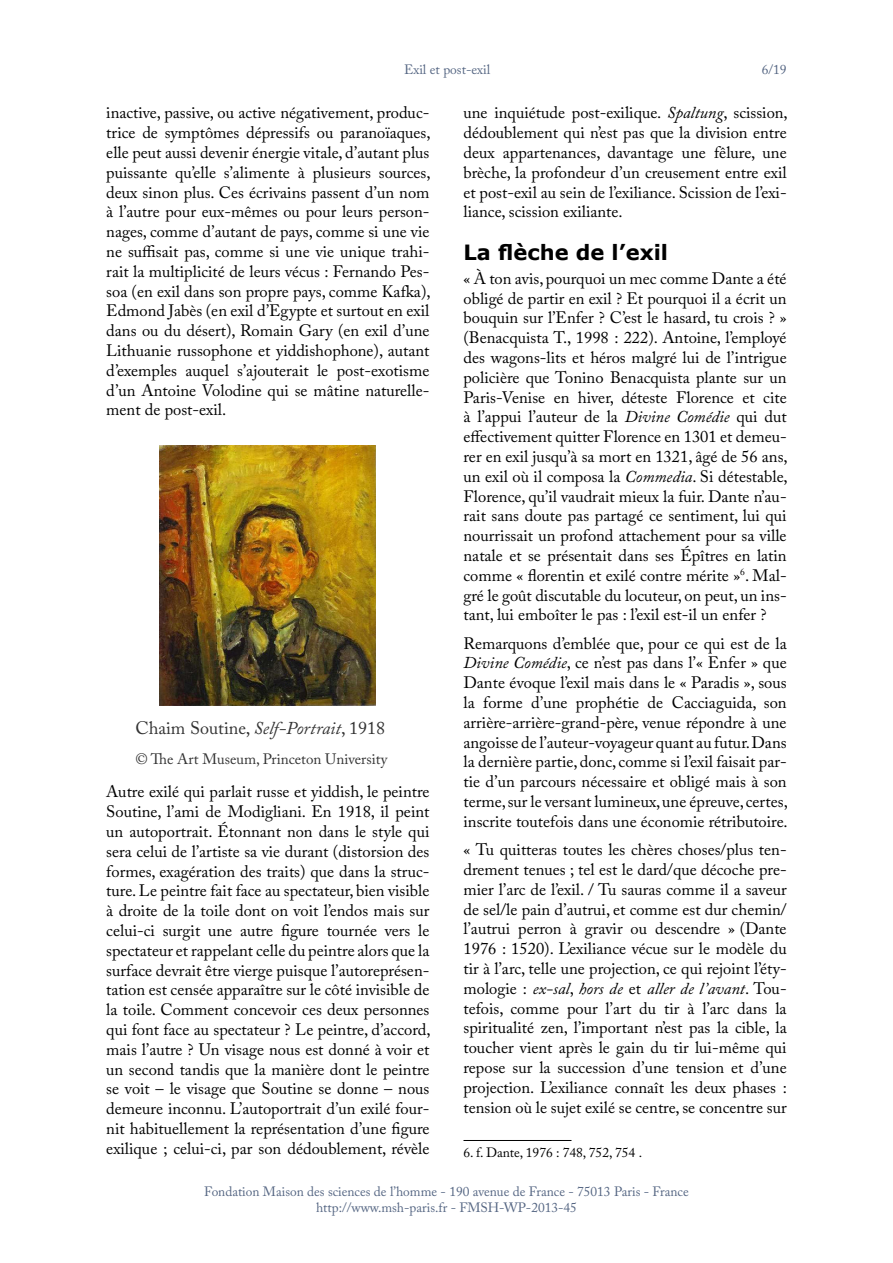
<style>
.page{position:relative;width:893px;height:1263px;background:#fff}
.page>*{position:absolute;margin:0;border:0;box-sizing:border-box;transform-origin:0 0}
.t1{font:700 21px "Verdana";color:#000}
.t2{font:18px "Adobe Caslon Pro";color:#333}
.t3{font:16.5px/19.8px "Adobe Caslon Pro";color:#000;text-align:justify}
.t4{font:15px "Adobe Caslon Pro";color:#333}
.t5{font:13.5px/16.2px "Adobe Caslon Pro";color:#556683;text-align:center}
.t6{font:13.5px "Adobe Caslon Pro";color:#000}
.s1{font-style:italic}
</style>
<div class="page">
<hr style="left:463px;top:1140px;width:108px;height:1px;background:#000">
<img style="left:160px;top:446px;width:216px;height:259px">
<p class="t5" style="left:404px;top:61px;width:88px">Exil et post-exil</p>
<p class="t5" style="left:762px;top:61px;width:26px">6/19</p>
<p class="t3" style="left:106px;top:103px;width:326px">inactive, passive, ou active négativement, produc&shy;trice de symptômes dépressifs ou paranoïaques, elle peut aussi devenir énergie vitale, d’autant plus puissante qu’elle s’alimente à plusieurs sources, deux sinon plus. Ces écrivains passent d’un nom à l’autre pour eux-mêmes ou pour leurs person&shy;nages, comme d’autant de pays, comme si une vie ne suffisait pas, comme si une vie unique trahi&shy;rait la multiplicité de leurs vécus : Fernando Pes&shy;soa (en exil dans son propre pays, comme Kafka), Edmond Jabès (en exil d’Egypte et surtout en exil dans ou du désert), Romain Gary (en exil d’une Lithuanie russophone et yiddishophone), autant d’exemples auquel s’ajouterait le post-exotisme d’un Antoine Volodine qui se mâtine naturelle&shy;ment de post-exil.</p>
<p class="t2" style="left:135px;top:717px;width:251px">Chaim Soutine, <span class="s1">Self-Portrait</span>, 1918</p>
<p class="t4" style="left:135px;top:750px;width:253px">© The Art Museum, Princeton University</p>
<p class="t3" style="left:106px;top:782px;width:326px">Autre exilé qui parlait russe et yiddish, le peintre Soutine, l’ami de Modigliani. En 1918, il peint un autoportrait. Étonnant non dans le style qui sera celui de l’artiste sa vie durant (distorsion des formes, exagération des traits) que dans la struc&shy;ture. Le peintre fait face au spectateur, bien visible à droite de la toile dont on voit l’endos mais sur celui-ci surgit une autre figure tournée vers le spectateur et rappelant celle du peintre alors que la surface devrait être vierge puisque l’autoreprésen&shy;tation est censée apparaître sur le côté invisible de la toile. Comment concevoir ces deux personnes qui font face au spectateur ? Le peintre, d’accord, mais l’autre ? Un visage nous est donné à voir et un second tandis que la manière dont le peintre se voit – le visage que Soutine se donne – nous demeure inconnu. L’autoportrait d’un exilé four&shy;nit habituellement la représentation d’une figure exilique ; celui-ci, par son dédoublement, révèle</p>
<p class="t3" style="left:463px;top:103px;width:326px">une inquiétude post-exilique. <span class="s1">Spaltung</span>, scission, dédoublement qui n’est pas que la division entre deux appartenances, davantage une fêlure, une brèche, la profondeur d’un creusement entre exil et post-exil au sein de l’exiliance. Scission de l’exi&shy;liance, scission exiliante.</p>
<p class="t1" style="left:463px;top:237px;width:206px">La flèche de l’exil</p>
<p class="t3" style="left:463px;top:268px;width:326px">« À ton avis, pourquoi un mec comme Dante a été obligé de partir en exil ? Et pourquoi il a écrit un bouquin sur l’Enfer ? C’est le hasard, tu crois ? » (Benacquista T., 1998 : 222). Antoine, l’employé des wagons-lits et héros malgré lui de l’intrigue policière que Tonino Benacquista plante sur un Paris-Venise en hiver, déteste Florence et cite à l’appui l’auteur de la <span class="s1">Divine Comédie</span> qui dut effectivement quitter Florence en 1301 et demeu&shy;rer en exil jusqu’à sa mort en 1321, âgé de 56 ans, un exil où il composa la <span class="s1">Commedia</span>. Si détestable, Florence, qu’il vaudrait mieux la fuir. Dante n’au&shy;rait sans doute pas partagé ce sentiment, lui qui nourrissait un profond attachement pour sa ville natale et se présentait dans ses Épîtres en latin comme « florentin et exilé contre mérite »<sup>6</sup>. Mal&shy;gré le goût discutable du locuteur, on peut, un ins&shy;tant, lui emboîter le pas : l’exil est-il un enfer ?</p>
<p class="t3" style="left:463px;top:633px;width:326px">Remarquons d’emblée que, pour ce qui est de la <span class="s1">Divine Comédie</span>, ce n’est pas dans l’« Enfer » que Dante évoque l’exil mais dans le « Paradis », sous la forme d’une prophétie de Cacciaguida, son arrière-arrière-grand-père, venue répondre à une angoisse de l’auteur-voyageur quant au futur. Dans la dernière partie, donc, comme si l’exil faisait par&shy;tie d’un parcours nécessaire et obligé mais à son terme, sur le versant lumineux, une épreuve, certes, inscrite toutefois dans une économie rétributoire.</p>
<p class="t3" style="left:463px;top:839px;width:325px">« Tu quitteras toutes les chères choses/plus ten&shy;drement tenues ; tel est le dard/que décoche pre&shy;mier l’arc de l’exil. / Tu sauras comme il a saveur de sel/le pain d’autrui, et comme est dur chemin/ l’autrui perron à gravir ou descendre » (Dante 1976 : 1520). L’exiliance vécue sur le modèle du tir à l’arc, telle une projection, ce qui rejoint l’éty&shy;mologie : <span class="s1">ex-sal</span>, <span class="s1">hors de</span> et <span class="s1">aller de l’avant</span>. Tou&shy;tefois, comme pour l’art du tir à l’arc dans la spiritualité zen, l’important n’est pas la cible, la toucher vient après le gain du tir lui-même qui repose sur la succession d’une tension et d’une projection. L’exiliance connaît les deux phases : tension où le sujet exilé se centre, se concentre sur</p>
<p class="t6" style="left:463px;top:1144px;width:180px">6. f. Dante, 1976 : 748, 752, 754 .</p>
<p class="t5" style="left:204px;top:1183px;width:486px">Fondation Maison des sciences de l’homme - 190 avenue de France - 75013 Paris - France http://www.msh-paris.fr - FMSH-WP-2013-45</p>
</div>
